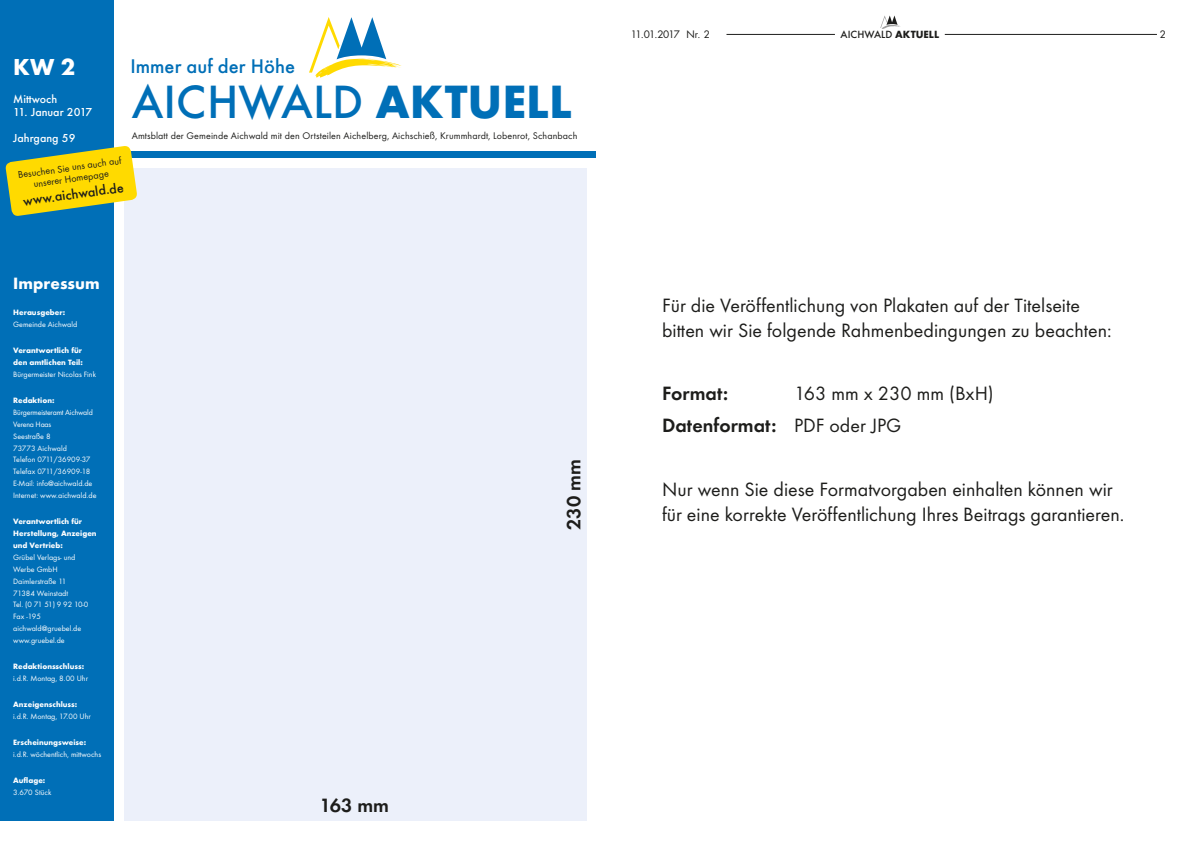
<style>
.page{position:relative;width:1191px;height:842px;background:#fff}
.page>*{position:absolute;margin:0;border:0;box-sizing:border-box;transform-origin:0 0}
.t1{font:500 48.5px "Futura T";color:#006fb7}
.t2{font:700 24px "Futura T";color:#fff}
.t3{font:500 20.5px "Futura T";color:#006fb7}
.t4{font:20px/25px "Futura T";color:#1d1d1b}
.t5{font:600 20px "Futura T";color:#1d1d1b}
.t6{font:700 17px "Futura T";color:#fff}
.t7{font:500 14.2px "Futura T";color:#1d1d1b}
.t8{font:500 12px/26px "Futura T";color:#fff}
.t9{font:500 10.9px "Futura T";color:#1d1d1b}
.t10{font:10.1px/11.2px "Futura T";color:#1d1d1b;text-align:center}
.t11{font:10px "Futura T";letter-spacing:.01em;color:#1d1d1b}
.t12{font:10px "Futura";letter-spacing:-.085em;color:#1d1d1b}
.t13{font:8px/11.9px "Futura T";color:#fff}
.t14{font:700 8px/11.9px "Futura T";color:#fff}
.s1{font-weight:700}
.s2{font-weight:600}
</style>
<div class="page">
<hr style="left:726px;top:34px;width:109px;height:1px;background:#1d1d1b">
<hr style="left:944px;top:34px;width:213px;height:1px;background:#1d1d1b">
<svg style="left:880px;top:15px;width:20px;height:14px"></svg>
<div style="left:0;top:151px;width:595px;height:6px;background:#006fb7"></div>
<div style="left:0;top:0;width:113px;height:821px;background:#006fb7"></div>
<svg style="left:309px;top:17px;width:93px;height:61px"></svg>
<div style="left:124px;top:169px;width:462px;height:652px;background:#ecf0fa"></div>
<svg style="left:5px;top:145px;width:133px;height:72px"></svg>
<h2 class="t2" style="left:13px;top:53px;width:64px">KW 2</h2>
<h3 class="t3" style="left:130px;top:54px;width:166px">Immer auf der Höhe</h3>
<h3 class="t8" style="left:13px;top:85px;width:46px">Mittwoch</h3>
<h3 class="t8" style="left:13px;top:98px;width:81px">11. Januar 2017<br>Jahrgang 59</h3>
<p class="t10" style="left:17px;top:169px;width:106px;rotate:-8deg">Besuchen Sie uns auch auf unserer Homepage</p>
<h1 class="t1" style="left:132px;top:74px;width:441px">AICHWALD <span class="s1">AKTUELL</span></h1>
<p class="t11" style="left:132px;top:129px;width:447px">Amtsblatt der Gemeinde Aichwald mit den Ortsteilen Aichelberg, Aichschieß, Krummhardt, Lobenrot, Schanbach</p>
<h3 class="t7" style="left:22px;top:193px;width:103px;rotate:-8deg">www.aichwald.de</h3>
<h3 class="t6" style="left:13px;top:273px;width:88px">Impressum</h3>
<p class="t14" style="left:13px;top:307px;width:54px">Herausgeber:</p>
<p class="t13" style="left:13px;top:318px;width:65px">Gemeinde Aichwald</p>
<p class="t14" style="left:13px;top:344px;width:71px">Verantwortlich für den amtlichen Teil:</p>
<p class="t13" style="left:13px;top:368px;width:84px">Bürgermeister Nicolas Fink</p>
<p class="t14" style="left:13px;top:394px;width:43px">Redaktion:</p>
<p class="t13" style="left:13px;top:406px;width:85px">Bürgermeisteramt Aichwald<br>Verena Haas<br>Seestraße 8<br>73773 Aichwald<br>Telefon 0711/36909-37<br>Telefax 0711/36909-18<br>E-Mail: info@aichwald.de<br>Internet: www.aichwald.de</p>
<p class="t14" style="left:13px;top:515px;width:85px">Verantwortlich für<br>Herstellung, Anzeigen und Vertrieb:</p>
<p class="t13" style="left:13px;top:551px;width:77px">Grübel Verlags- und<br>Werbe GmbH<br>Daimlerstraße 11<br>71384 Weinstadt<br>Tel. (0 71 51) 9 92 10-0<br>Fax -195 aichwald@gruebel.de www.gruebel.de</p>
<p class="t14" style="left:13px;top:660px;width:72px">Redaktionsschluss:</p>
<p class="t13" style="left:13px;top:672px;width:76px">i.d.R. Montag, 8.00 Uhr</p>
<p class="t14" style="left:13px;top:698px;width:66px">Anzeigenschluss:</p>
<p class="t13" style="left:13px;top:710px;width:79px">i.d.R. Montag, 17.00 Uhr</p>
<p class="t14" style="left:13px;top:736px;width:74px">Erscheinungsweise:</p>
<p class="t13" style="left:13px;top:748px;width:89px">i.d.R. wöchentlich, mittwochs</p>
<p class="t14" style="left:13px;top:774px;width:34px">Auflage:</p>
<p class="t13" style="left:13px;top:786px;width:40px">3.670 Stück</p>
<h3 class="t5" style="left:320px;top:793px;width:71px">163 mm</h3>
<h3 class="t5" style="left:562px;top:530px;width:72px;rotate:-90deg">230 mm</h3>
<p class="t12" style="left:631px;top:28px;width:80px">11.01.2017 Nr. 2</p>
<h3 class="t9" style="left:840px;top:28px;width:100px">AICHWALD <span class="s1">AKTUELL</span></h3>
<p class="t12" style="left:1159px;top:27px;width:8px">2</p>
<h3 class="t4" style="left:662px;top:292px;width:451px">Für die Veröffentlichung von Plakaten auf der Titelseite bitten wir Sie folgende Rahmenbedingungen zu beachten:</h3>
<h3 class="t4" style="left:662px;top:378px;width:333px;line-height:31.8px;text-indent:132px">163 mm x 230 mm (BxH)<br><span class="s2">Datenformat:</span> PDF oder JPG</h3>
<h3 class="t5" style="left:662px;top:382px;width:68px">Format:</h3>
<h3 class="t4" style="left:662px;top:476px;width:464px">Nur wenn Sie diese Formatvorgaben einhalten können wir für eine korrekte Veröffentlichung Ihres Beitrags garantieren.</h3>
</div>
